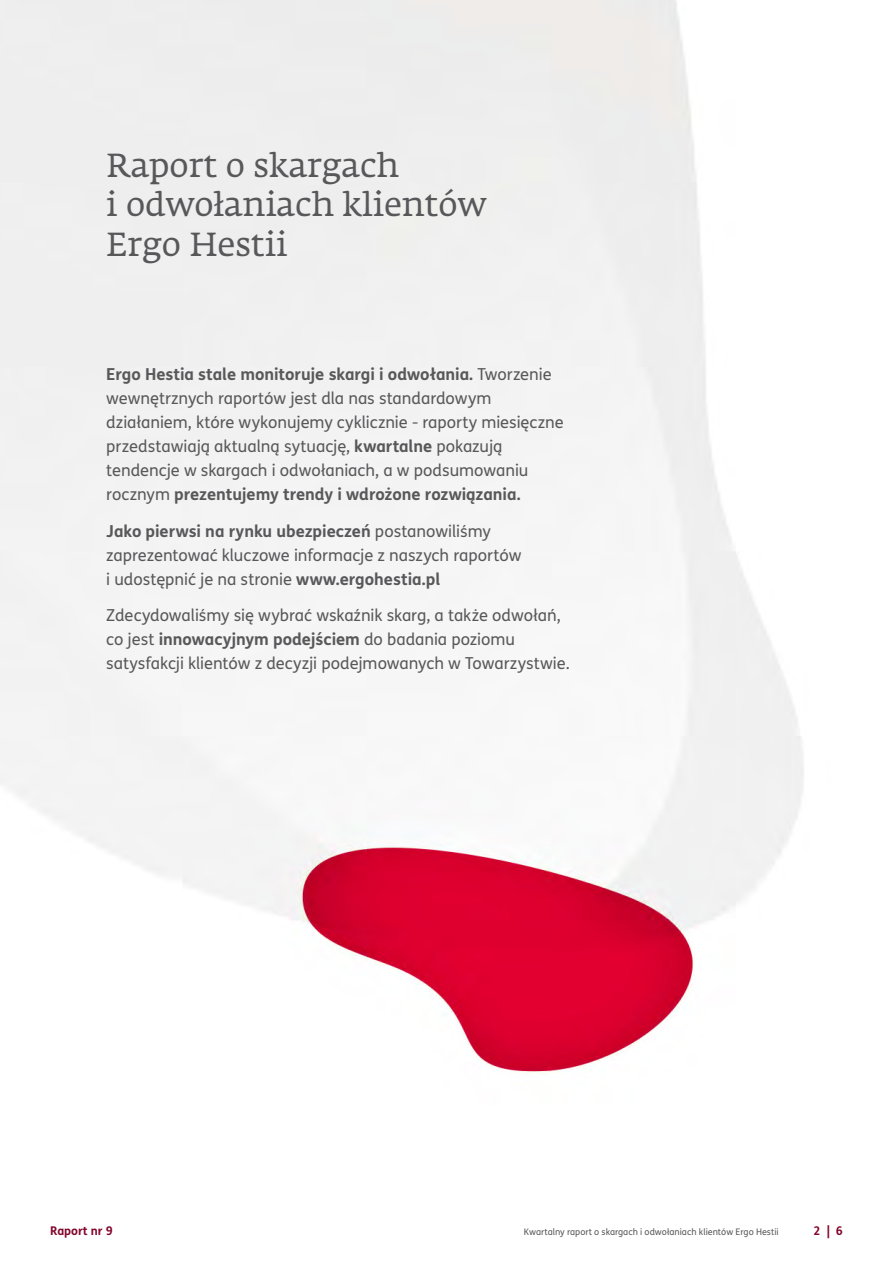
<style>
.page{position:relative;width:893px;height:1263px;background:#fff}
.page>*{position:absolute;margin:0;border:0;box-sizing:border-box;transform-origin:0 0}
.t1{font:33px/39.6px "Fedra Serif A Pro";color:#58585a}
.t2{font:16.5px/24px "FS Me";letter-spacing:-.005em;color:#58585a}
.t3{font:700 12px "FS Me";color:#83052b}
.t4{font:9px "FS Me";color:#58585a}
.s1{font-weight:700}
</style>
<div class="page">
<img style="left:0;top:0;width:804px;height:1074px">
<h1 class="t1" style="left:106px;top:146px;width:382px">Raport o skargach<br>i odwołaniach klientów<br>Ergo Hestii</h1>
<p class="t2" style="left:106px;top:362px;width:459px"><span class="s1">Ergo Hestia stale monitoruje skargi i odwołania.</span> Tworzenie wewnętrznych raportów jest dla nas standardowym działaniem, które wykonujemy cyklicznie - raporty miesięczne przedstawiają aktualną sytuację, <span class="s1">kwartalne</span> pokazują tendencje w skargach i odwołaniach, a w podsumowaniu rocznym <span class="s1">prezentujemy trendy i wdrożone rozwiązania.</span></p>
<p class="t2" style="left:106px;top:518px;width:417px"><span class="s1">Jako pierwsi na rynku ubezpieczeń</span> postanowiliśmy zaprezentować kluczowe informacje z naszych raportów i udostępnić je na stronie <span class="s1">www.ergohestia.pl</span></p>
<p class="t2" style="left:106px;top:603px;width:465px">Zdecydowaliśmy się wybrać wskaźnik skarg, a także odwołań, co jest <span class="s1">innowacyjnym podejściem</span> do badania poziomu satysfakcji klientów z decyzji podejmowanych w Towarzystwie.</p>
<p class="t3" style="left:50px;top:1222px;width:64px">Raport nr 9</p>
<p class="t4" style="left:524px;top:1226px;width:256px">Kwartalny raport o skargach i odwołaniach klientów Ergo Hestii</p>
<p class="t3" style="left:814px;top:1222px;width:31px">2|6</p>
</div>
